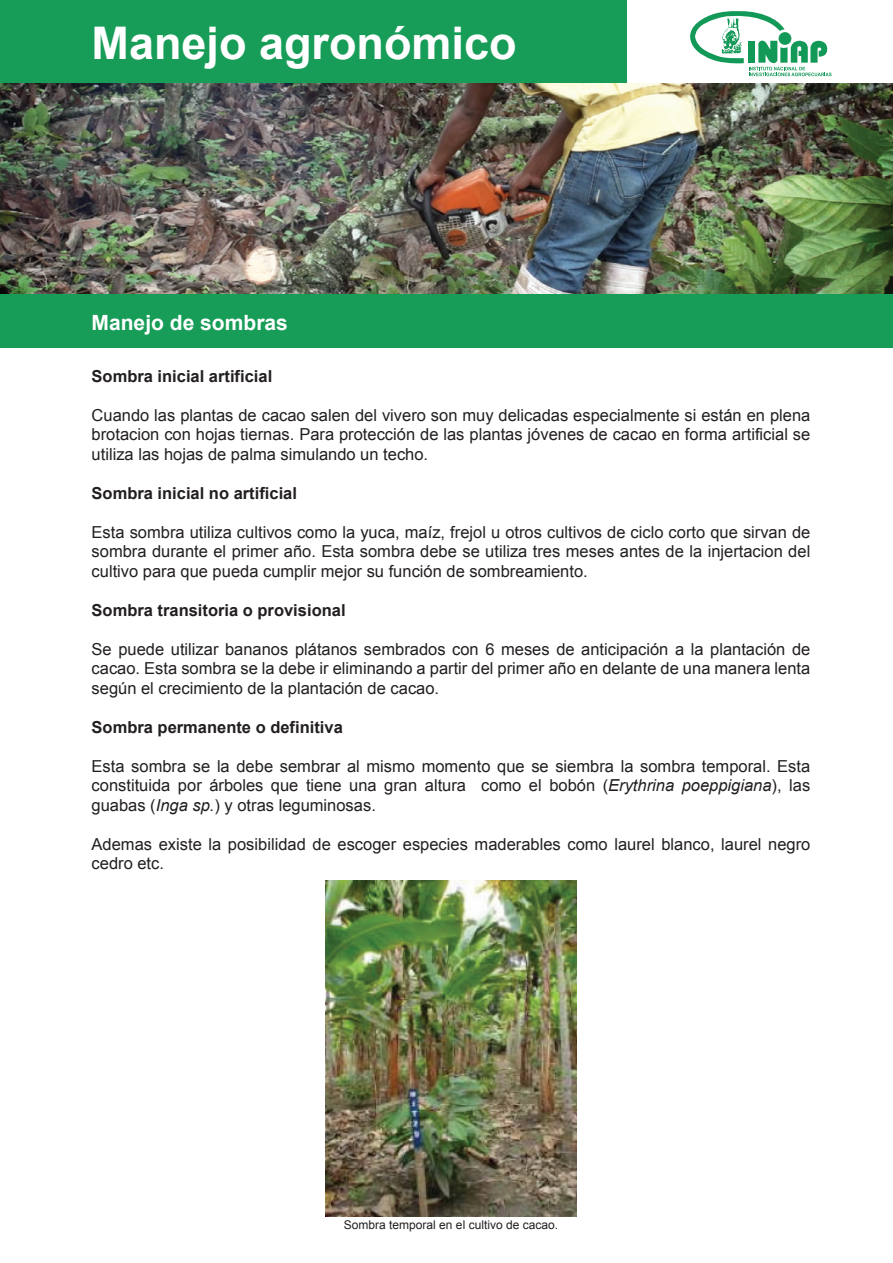
<style>
.page{position:relative;width:893px;height:1263px;background:#fff}
.page>*{position:absolute;margin:0;border:0;box-sizing:border-box;transform-origin:0 0}
.t1{font:700 45px "Arial";color:#fff}
.t2{font:700 21px "Arial";color:#fff}
.t3{font:16.5px/19.5px "Arial";color:#231f20;text-align:justify}
.t4{font:700 16.5px "Arial";color:#231f20}
.t5{font:12px "Arial";color:#231f20}
.s1{font-style:italic}
</style>
<div class="page">
<div style="left:0;top:0;width:627px;height:96px;background:#179d57"></div>
<svg style="left:690px;top:11px;width:141px;height:65px"></svg>
<img style="left:0;top:83px;width:893px;height:211px">
<div style="left:0;top:294px;width:893px;height:54px;background:#179d57"></div>
<img style="left:325px;top:880px;width:252px;height:336px">
<h1 class="t1" style="left:92px;top:13px;width:427px">Manejo agronómico</h1>
<p class="t2" style="left:92px;top:309px;width:198px">Manejo de sombras</p>
<p class="t4" style="left:92px;top:365px;width:182px">Sombra inicial artificial</p>
<p class="t3" style="left:92px;top:405px;width:720px">Cuando las plantas de cacao salen del vivero son muy delicadas especialmente si están en plena brotacion con hojas tiernas. Para protección de las plantas jóvenes de cacao en forma artificial se utiliza las hojas de palma simulando un techo.</p>
<p class="t4" style="left:92px;top:482px;width:207px">Sombra inicial no artificial</p>
<p class="t3" style="left:92px;top:522px;width:720px">Esta sombra utiliza cultivos como la yuca, maíz, frejol u otros cultivos de ciclo corto que sirvan de sombra durante el primer año. Esta sombra debe se utiliza tres meses antes de la injertacion del cultivo para que pueda cumplir mejor su función de sombreamiento.</p>
<p class="t4" style="left:92px;top:599px;width:255px">Sombra transitoria o provisional</p>
<p class="t3" style="left:92px;top:639px;width:720px">Se puede utilizar bananos plátanos sembrados con 6 meses de anticipación a la plantación de cacao. Esta sombra se la debe ir eliminando a partir del primer año en delante de una manera lenta según el crecimiento de la plantación de cacao.</p>
<p class="t4" style="left:92px;top:716px;width:253px">Sombra permanente o definitiva</p>
<p class="t3" style="left:92px;top:756px;width:720px">Esta sombra se la debe sembrar al mismo momento que se siembra la sombra temporal. Esta constituida por árboles que tiene una gran altura como el bobón (<span class="s1">Erythrina poeppigiana</span>), las guabas (<span class="s1">Inga sp.</span>) y otras leguminosas.</p>
<p class="t3" style="left:92px;top:834px;width:720px">Ademas existe la posibilidad de escoger especies maderables como laurel blanco, laurel negro cedro etc.</p>
<p class="t5" style="left:344px;top:1217px;width:216px">Sombra temporal en el cultivo de cacao.</p>
</div>
